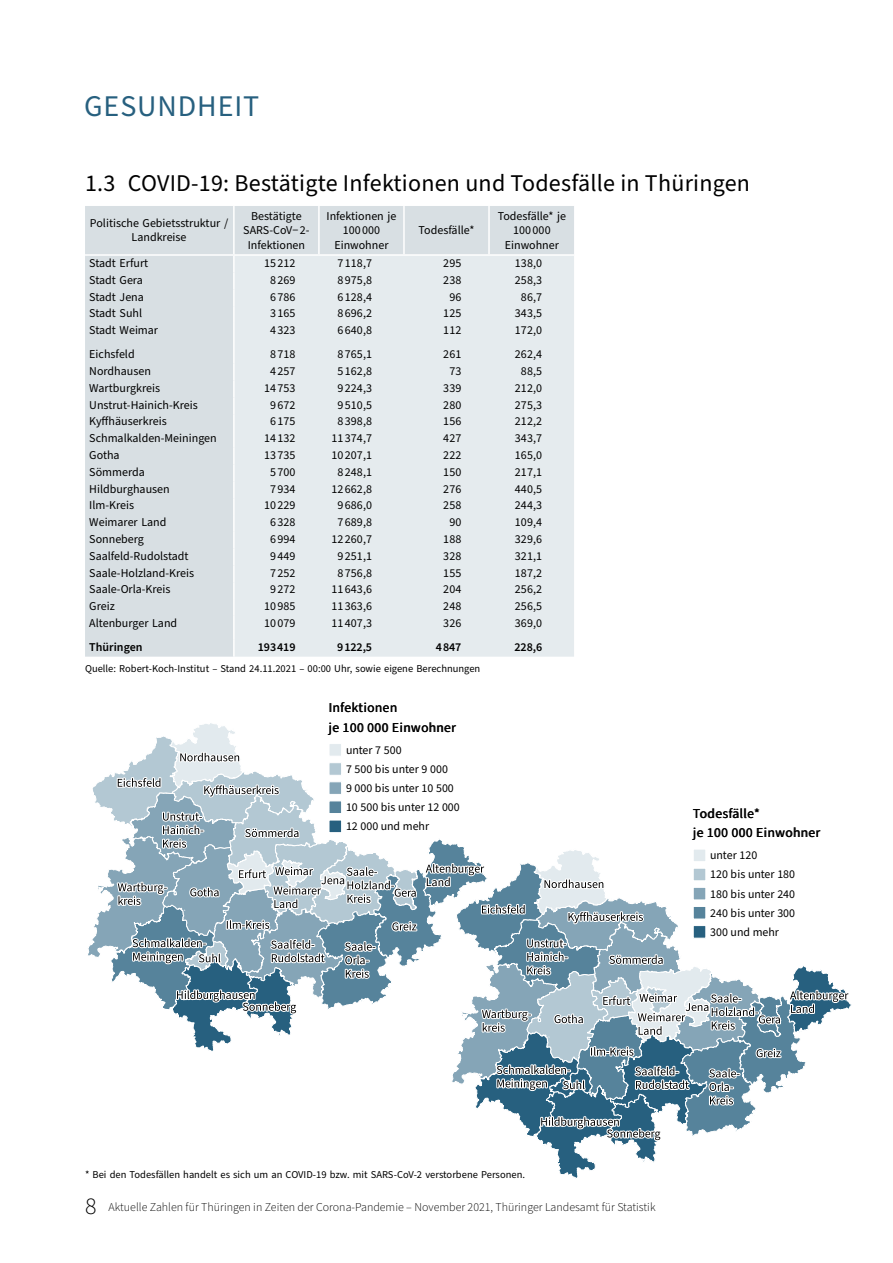
<style>
.page{position:relative;width:893px;height:1263px;background:#fff}
.page>*{position:absolute;margin:0;border:0;box-sizing:border-box;transform-origin:0 0}
.t1{font:30px "Source Sans Pro Regular 6";letter-spacing:.03em;color:#27607f}
.t2{font:24px "Source Sans Pro";letter-spacing:.01em;color:#000}
.t3{font:13.65px/19.5px "Source Sans Pro";letter-spacing:.035em;color:#000}
.t4{font:13.65px/19.5px "Source Sans Pro Regular 2";letter-spacing:.03em;color:#000}
.t5{font:12px/14.4px "Source Sans Pro";color:#000;text-align:center}
.t6{font:12px "Source Sans Pro Light 3";color:#000}
.t7{font:12px "Source Sans Pro Semibold 3";letter-spacing:-.01em;color:#000}
.t8{font:11.85px/19px "Source Sans Pro";letter-spacing:.005em;color:#000}
.t9{font:11.85px/19px "Source Sans Pro Regular 2";letter-spacing:.005em;color:#000}
.t10{font:10.5px "Source Sans Pro";color:#000}
.s1{font-size:24px}
</style>
<div class="page">
<div style="left:85px;top:206px;width:148px;height:451px;background:#d8dfe3"></div>
<div style="left:235px;top:323px;width:339px;height:334px;background:#e5ebee"></div>
<hr style="left:85px;top:254px;width:149px;height:2px;background:#fff">
<svg style="left:233px;top:206px;width:341px;height:117px;background:#e0e6e9"></svg>
<svg style="left:233px;top:363px;width:2px;height:253px"></svg>
<hr style="left:318px;top:206px;width:2px;height:48px;background:#fff">
<hr style="left:403px;top:206px;width:2px;height:48px;background:#fff">
<hr style="left:488px;top:206px;width:2px;height:48px;background:#fff">
<svg style="left:88px;top:723px;width:764px;height:456px"></svg>
<div style="left:693px;top:849px;width:13px;height:13px;background:#e2eaee;border:1px solid #fff"></div>
<div style="left:693px;top:868px;width:13px;height:13px;background:#b3c8d3;border:1px solid #fff"></div>
<div style="left:693px;top:887px;width:13px;height:13px;background:#85a5b7;border:1px solid #fff"></div>
<div style="left:693px;top:906px;width:13px;height:13px;background:#56839b;border:1px solid #fff"></div>
<div style="left:693px;top:925px;width:13px;height:13px;background:#27607f;border:1px solid #fff"></div>
<h1 class="t1" style="left:84px;top:86px;width:177px">GESUNDHEIT</h1>
<h2 class="t2" style="left:85px;top:167px;width:667px">1.3 COVID-19: Bestätigte Infektionen und Todesfälle in Thüringen</h2>
<p class="t5" style="left:90px;top:216px;width:140px">Politische Gebietsstruktur /<br>Landkreise</p>
<p class="t5" style="left:243px;top:209px;width:68px">Bestätigte<br>SARS-CoV− 2-<br>Infektionen</p>
<p class="t5" style="left:326px;top:209px;width:71px">Infektionen je<br>100 000<br>Einwohner</p>
<p class="t5" style="left:498px;top:209px;width:70px">Todesfälle* je<br>100 000<br>Einwohner</p>
<p class="t5" style="left:419px;top:223px;width:57px">Todesfälle*</p>
<p class="t5" style="left:89px;top:256px;width:61px">Stadt Erfurt</p>
<p class="t5" style="left:264px;top:256px;width:33px">15 212</p>
<p class="t5" style="left:337px;top:256px;width:36px">7 118,7</p>
<p class="t5" style="left:443px;top:256px;width:20px">295</p>
<p class="t5" style="left:515px;top:256px;width:29px">138,0</p>
<p class="t5" style="left:89px;top:273px;width:55px">Stadt Gera</p>
<p class="t5" style="left:270px;top:273px;width:27px">8 269</p>
<p class="t5" style="left:337px;top:273px;width:36px">8 975,8</p>
<p class="t5" style="left:443px;top:273px;width:20px">238</p>
<p class="t5" style="left:515px;top:273px;width:29px">258,3</p>
<p class="t5" style="left:89px;top:290px;width:56px">Stadt Jena</p>
<p class="t5" style="left:270px;top:290px;width:27px">6 786</p>
<p class="t5" style="left:337px;top:290px;width:36px">6 128,4</p>
<p class="t5" style="left:449px;top:290px;width:14px">96</p>
<p class="t5" style="left:521px;top:290px;width:23px">86,7</p>
<p class="t5" style="left:89px;top:307px;width:54px">Stadt Suhl</p>
<p class="t5" style="left:270px;top:307px;width:27px">3 165</p>
<p class="t5" style="left:337px;top:307px;width:36px">8 696,2</p>
<p class="t5" style="left:443px;top:307px;width:20px">125</p>
<p class="t5" style="left:515px;top:307px;width:29px">343,5</p>
<p class="t5" style="left:89px;top:323px;width:70px">Stadt Weimar</p>
<p class="t5" style="left:270px;top:323px;width:27px">4 323</p>
<p class="t5" style="left:337px;top:323px;width:36px">6 640,8</p>
<p class="t5" style="left:443px;top:323px;width:20px">112</p>
<p class="t5" style="left:515px;top:323px;width:29px">172,0</p>
<p class="t5" style="left:89px;top:347px;width:47px">Eichsfeld</p>
<p class="t5" style="left:270px;top:347px;width:27px">8 718</p>
<p class="t5" style="left:337px;top:347px;width:36px">8 765,1</p>
<p class="t5" style="left:443px;top:347px;width:20px">261</p>
<p class="t5" style="left:515px;top:347px;width:29px">262,4</p>
<p class="t5" style="left:89px;top:364px;width:63px">Nordhausen</p>
<p class="t5" style="left:270px;top:364px;width:27px">4 257</p>
<p class="t5" style="left:337px;top:364px;width:36px">5 162,8</p>
<p class="t5" style="left:449px;top:364px;width:14px">73</p>
<p class="t5" style="left:521px;top:364px;width:23px">88,5</p>
<p class="t5" style="left:89px;top:381px;width:72px">Wartburgkreis</p>
<p class="t5" style="left:264px;top:381px;width:33px">14 753</p>
<p class="t5" style="left:337px;top:381px;width:36px">9 224,3</p>
<p class="t5" style="left:443px;top:381px;width:20px">339</p>
<p class="t5" style="left:515px;top:381px;width:29px">212,0</p>
<p class="t5" style="left:89px;top:398px;width:110px">Unstrut-Hainich-Kreis</p>
<p class="t5" style="left:270px;top:398px;width:27px">9 672</p>
<p class="t5" style="left:337px;top:398px;width:36px">9 510,5</p>
<p class="t5" style="left:443px;top:398px;width:20px">280</p>
<p class="t5" style="left:515px;top:398px;width:29px">275,3</p>
<p class="t5" style="left:89px;top:415px;width:79px">Kyffhäuserkreis</p>
<p class="t5" style="left:270px;top:415px;width:27px">6 175</p>
<p class="t5" style="left:337px;top:415px;width:36px">8 398,8</p>
<p class="t5" style="left:443px;top:415px;width:20px">156</p>
<p class="t5" style="left:515px;top:415px;width:29px">212,2</p>
<p class="t5" style="left:89px;top:431px;width:129px">Schmalkalden-Meiningen</p>
<p class="t5" style="left:264px;top:431px;width:33px">14 132</p>
<p class="t5" style="left:331px;top:431px;width:42px">11 374,7</p>
<p class="t5" style="left:443px;top:431px;width:20px">427</p>
<p class="t5" style="left:515px;top:431px;width:29px">343,7</p>
<p class="t5" style="left:89px;top:448px;width:32px">Gotha</p>
<p class="t5" style="left:264px;top:448px;width:33px">13 735</p>
<p class="t5" style="left:331px;top:448px;width:42px">10 207,1</p>
<p class="t5" style="left:443px;top:448px;width:20px">222</p>
<p class="t5" style="left:515px;top:448px;width:29px">165,0</p>
<p class="t5" style="left:89px;top:465px;width:57px">Sömmerda</p>
<p class="t5" style="left:270px;top:465px;width:27px">5 700</p>
<p class="t5" style="left:337px;top:465px;width:36px">8 248,1</p>
<p class="t5" style="left:443px;top:465px;width:20px">150</p>
<p class="t5" style="left:515px;top:465px;width:29px">217,1</p>
<p class="t5" style="left:89px;top:482px;width:82px">Hildburghausen</p>
<p class="t5" style="left:270px;top:482px;width:27px">7 934</p>
<p class="t5" style="left:331px;top:482px;width:42px">12 662,8</p>
<p class="t5" style="left:443px;top:482px;width:20px">276</p>
<p class="t5" style="left:515px;top:482px;width:29px">440,5</p>
<p class="t5" style="left:89px;top:499px;width:46px">Ilm-Kreis</p>
<p class="t5" style="left:264px;top:499px;width:33px">10 229</p>
<p class="t5" style="left:337px;top:499px;width:36px">9 686,0</p>
<p class="t5" style="left:443px;top:499px;width:20px">258</p>
<p class="t5" style="left:515px;top:499px;width:29px">244,3</p>
<p class="t5" style="left:89px;top:515px;width:79px">Weimarer Land</p>
<p class="t5" style="left:270px;top:515px;width:27px">6 328</p>
<p class="t5" style="left:337px;top:515px;width:36px">7 689,8</p>
<p class="t5" style="left:449px;top:515px;width:14px">90</p>
<p class="t5" style="left:515px;top:515px;width:29px">109,4</p>
<p class="t5" style="left:89px;top:532px;width:56px">Sonneberg</p>
<p class="t5" style="left:270px;top:532px;width:27px">6 994</p>
<p class="t5" style="left:331px;top:532px;width:42px">12 260,7</p>
<p class="t5" style="left:443px;top:532px;width:20px">188</p>
<p class="t5" style="left:515px;top:532px;width:29px">329,6</p>
<p class="t5" style="left:89px;top:549px;width:101px">Saalfeld-Rudolstadt</p>
<p class="t5" style="left:270px;top:549px;width:27px">9 449</p>
<p class="t5" style="left:337px;top:549px;width:36px">9 251,1</p>
<p class="t5" style="left:443px;top:549px;width:20px">328</p>
<p class="t5" style="left:515px;top:549px;width:29px">321,1</p>
<p class="t5" style="left:89px;top:566px;width:106px">Saale-Holzland-Kreis</p>
<p class="t5" style="left:270px;top:566px;width:27px">7 252</p>
<p class="t5" style="left:337px;top:566px;width:36px">8 756,8</p>
<p class="t5" style="left:443px;top:566px;width:20px">155</p>
<p class="t5" style="left:515px;top:566px;width:29px">187,2</p>
<p class="t5" style="left:89px;top:583px;width:83px">Saale-Orla-Kreis</p>
<p class="t5" style="left:270px;top:583px;width:27px">9 272</p>
<p class="t5" style="left:331px;top:583px;width:42px">11 643,6</p>
<p class="t5" style="left:443px;top:583px;width:20px">204</p>
<p class="t5" style="left:515px;top:583px;width:29px">256,2</p>
<p class="t5" style="left:89px;top:599px;width:27px">Greiz</p>
<p class="t5" style="left:264px;top:599px;width:33px">10 985</p>
<p class="t5" style="left:331px;top:599px;width:42px">11 363,6</p>
<p class="t5" style="left:443px;top:599px;width:20px">248</p>
<p class="t5" style="left:515px;top:599px;width:29px">256,5</p>
<p class="t5" style="left:89px;top:616px;width:89px">Altenburger Land</p>
<p class="t5" style="left:264px;top:616px;width:33px">10 079</p>
<p class="t5" style="left:331px;top:616px;width:42px">11 407,3</p>
<p class="t5" style="left:443px;top:616px;width:20px">326</p>
<p class="t5" style="left:515px;top:616px;width:29px">369,0</p>
<p class="t7" style="left:89px;top:639px;width:55px">Thüringen</p>
<p class="t7" style="left:258px;top:639px;width:39px">193 419</p>
<p class="t7" style="left:337px;top:639px;width:36px">9 122,5</p>
<p class="t7" style="left:436px;top:639px;width:27px">4 847</p>
<p class="t7" style="left:514px;top:639px;width:29px">228,6</p>
<p class="t10" style="left:85px;top:661px;width:397px">Quelle: Robert-Koch-Institut – Stand 24.11.2021 – 00:00 Uhr, sowie eigene Berechnungen</p>
<p class="t3" style="left:329px;top:699px;width:129px">Infektionen<br>je 100 000 Einwohner</p>
<p class="t8" style="left:346px;top:741px;width:115px">unter 7 500<br>7 500 bis unter 9 000<br>9 000 bis unter 10 500<br>10 500 bis unter 12 000<br>12 000 und mehr</p>
<p class="t4" style="left:693px;top:804px;width:129px">Todesfälle*<br>je 100 000 Einwohner</p>
<p class="t9" style="left:710px;top:847px;width:86px">unter 120<br>120 bis unter 180<br>180 bis unter 240<br>240 bis unter 300<br>300 und mehr</p>
<p class="t10" style="left:85px;top:1168px;width:441px">* Bei den Todesfällen handelt es sich um an COVID-19 bzw. mit SARS-CoV-2 verstorbene Personen.</p>
<p class="t6" style="left:85px;top:1199px;width:572px"><span class="s1">8</span> Aktuelle Zahlen für Thüringen in Zeiten der Corona-Pandemie – November 2021, Thüringer Landesamt für Statistik</p>
</div>
